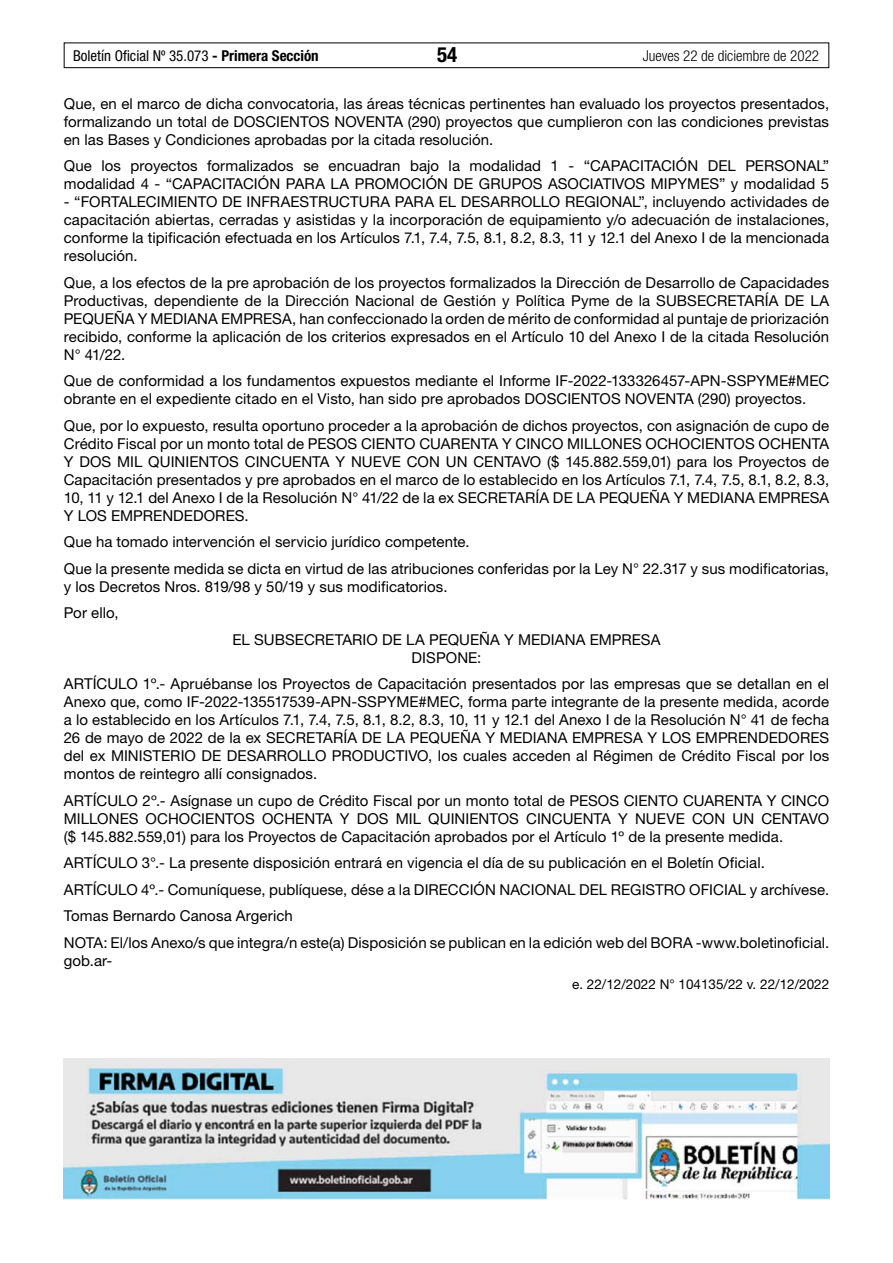
<style>
.page{position:relative;width:893px;height:1263px;background:#fff}
.page>*{position:absolute;margin:0;border:0;box-sizing:border-box;transform-origin:0 0}
.t1{font:700 condensed 21px "Helvetica Neue LT Std";color:#000}
.t2{font:15px/18px "Helvetica Neue LT Std";letter-spacing:.005em;color:#000;text-align:justify}
.t3{font:condensed 15px "Helvetica Neue LT Std";color:#000}
.t4{font:300 condensed 15px "Helvetica Neue LT Std";color:#000}
.t5{font:13.5px "Helvetica Neue LT Std";color:#000}
.s1{font-weight:700}
</style>
<div class="page">
<div style="left:64px;top:43px;width:765px;height:25px;border:1px solid #000"></div>
<img style="left:64px;top:1059px;width:765px;height:140px">
<p class="t3" style="left:73px;top:47px;width:247px">Boletín Oficial Nº 35.073 <span class="s1">- Primera Sección</span></p>
<h1 class="t1" style="left:437px;top:42px;width:22px">54</h1>
<p class="t4" style="left:643px;top:47px;width:178px">Jueves 22 de diciembre de 2022</p>
<p class="t2" style="left:64px;top:94px;width:767px">Que, en el marco de dicha convocatoria, las áreas técnicas pertinentes han evaluado los proyectos presentados, formalizando un total de DOSCIENTOS NOVENTA (290) proyectos que cumplieron con las condiciones previstas en las Bases y Condiciones aprobadas por la citada resolución.</p>
<p class="t2" style="left:64px;top:156px;width:767px">Que los proyectos formalizados se encuadran bajo la modalidad 1 - “CAPACITACIÓN DEL PERSONAL” modalidad 4 - “CAPACITACIÓN PARA LA PROMOCIÓN DE GRUPOS ASOCIATIVOS MIPYMES” y modalidad 5</p>
<p class="t2" style="left:64px;top:192px;width:767px">- “FORTALECIMIENTO DE INFRAESTRUCTURA PARA EL DESARROLLO REGIONAL”, incluyendo actividades de capacitación abiertas, cerradas y asistidas y la incorporación de equipamiento y/o adecuación de instalaciones, conforme la tipificación efectuada en los Artículos 7.1, 7.4, 7.5, 8.1, 8.2, 8.3, 11 y 12.1 del Anexo I de la mencionada resolución.</p>
<p class="t2" style="left:64px;top:273px;width:767px">Que, a los efectos de la pre aprobación de los proyectos formalizados la Dirección de Desarrollo de Capacidades Productivas, dependiente de la Dirección Nacional de Gestión y Política Pyme de la SUBSECRETARÍA DE LA PEQUEÑA Y MEDIANA EMPRESA, han confeccionado la orden de mérito de conformidad al puntaje de priorización recibido, conforme la aplicación de los criterios expresados en el Artículo 10 del Anexo I de la citada Resolución N° 41/22.</p>
<p class="t2" style="left:64px;top:371px;width:767px">Que de conformidad a los fundamentos expuestos mediante el Informe IF-2022-133326457-APN-SSPYME#MEC obrante en el expediente citado en el Visto, han sido pre aprobados DOSCIENTOS NOVENTA (290) proyectos.</p>
<p class="t2" style="left:64px;top:416px;width:767px">Que, por lo expuesto, resulta oportuno proceder a la aprobación de dichos proyectos, con asignación de cupo de Crédito Fiscal por un monto total de PESOS CIENTO CUARENTA Y CINCO MILLONES OCHOCIENTOS OCHENTA Y DOS MIL QUINIENTOS CINCUENTA Y NUEVE CON UN CENTAVO ($ 145.882.559,01) para los Proyectos de Capacitación presentados y pre aprobados en el marco de lo establecido en los Artículos 7.1, 7.4, 7.5, 8.1, 8.2, 8.3, 10, 11 y 12.1 del Anexo I de la Resolución N° 41/22 de la ex SECRETARÍA DE LA PEQUEÑA Y MEDIANA EMPRESA Y LOS EMPRENDEDORES.</p>
<p class="t2" style="left:64px;top:528px;width:767px;line-height:26.5px">Que ha tomado intervención el servicio jurídico competente.<br>Que la presente medida se dicta en virtud de las atribuciones conferidas por la Ley N° 22.317 y sus modificatorias,</p>
<p class="t2" style="left:64px;top:577px;width:385px">y los Decretos Nros. 819/98 y 50/19 y sus modificatorios.</p>
<p class="t2" style="left:64px;top:604px;width:56px">Por ello,</p>
<p class="t2" style="left:233px;top:630px;width:429px">EL SUBSECRETARIO DE LA PEQUEÑA Y MEDIANA EMPRESA</p>
<p class="t2" style="left:64px;top:644px;width:767px;line-height:26.5px;text-align:center">DISPONE:<br>ARTÍCULO 1º.- Apruébanse los Proyectos de Capacitación presentados por las empresas que se detallan en el</p>
<p class="t2" style="left:64px;top:693px;width:767px">Anexo que, como IF-2022-135517539-APN-SSPYME#MEC, forma parte integrante de la presente medida, acorde a lo establecido en los Artículos 7.1, 7.4, 7.5, 8.1, 8.2, 8.3, 10, 11 y 12.1 del Anexo I de la Resolución N° 41 de fecha 26 de mayo de 2022 de la ex SECRETARÍA DE LA PEQUEÑA Y MEDIANA EMPRESA Y LOS EMPRENDEDORES del ex MINISTERIO DE DESARROLLO PRODUCTIVO, los cuales acceden al Régimen de Crédito Fiscal por los montos de reintegro allí consignados.</p>
<p class="t2" style="left:64px;top:791px;width:767px">ARTÍCULO 2º.- Asígnase un cupo de Crédito Fiscal por un monto total de PESOS CIENTO CUARENTA Y CINCO MILLONES OCHOCIENTOS OCHENTA Y DOS MIL QUINIENTOS CINCUENTA Y NUEVE CON UN CENTAVO ($ 145.882.559,01) para los Proyectos de Capacitación aprobados por el Artículo 1º de la presente medida.</p>
<p class="t2" style="left:64px;top:849px;width:767px;line-height:26.5px;text-align:left">ARTÍCULO 3°.- La presente disposición entrará en vigencia el día de su publicación en el Boletín Oficial.<br>ARTÍCULO 4º.- Comuníquese, publíquese, dése a la DIRECCIÓN NACIONAL DEL REGISTRO OFICIAL y archívese.<br>Tomas Bernardo Canosa Argerich<br>NOTA: El/los Anexo/s que integra/n este(a) Disposición se publican en la edición web del BORA -www.boletinoficial.</p>
<p class="t2" style="left:64px;top:951px;width:50px">gob.ar-</p>
<p class="t5" style="left:572px;top:976px;width:259px">e. 22/12/2022 N° 104135/22 v. 22/12/2022</p>
</div>
